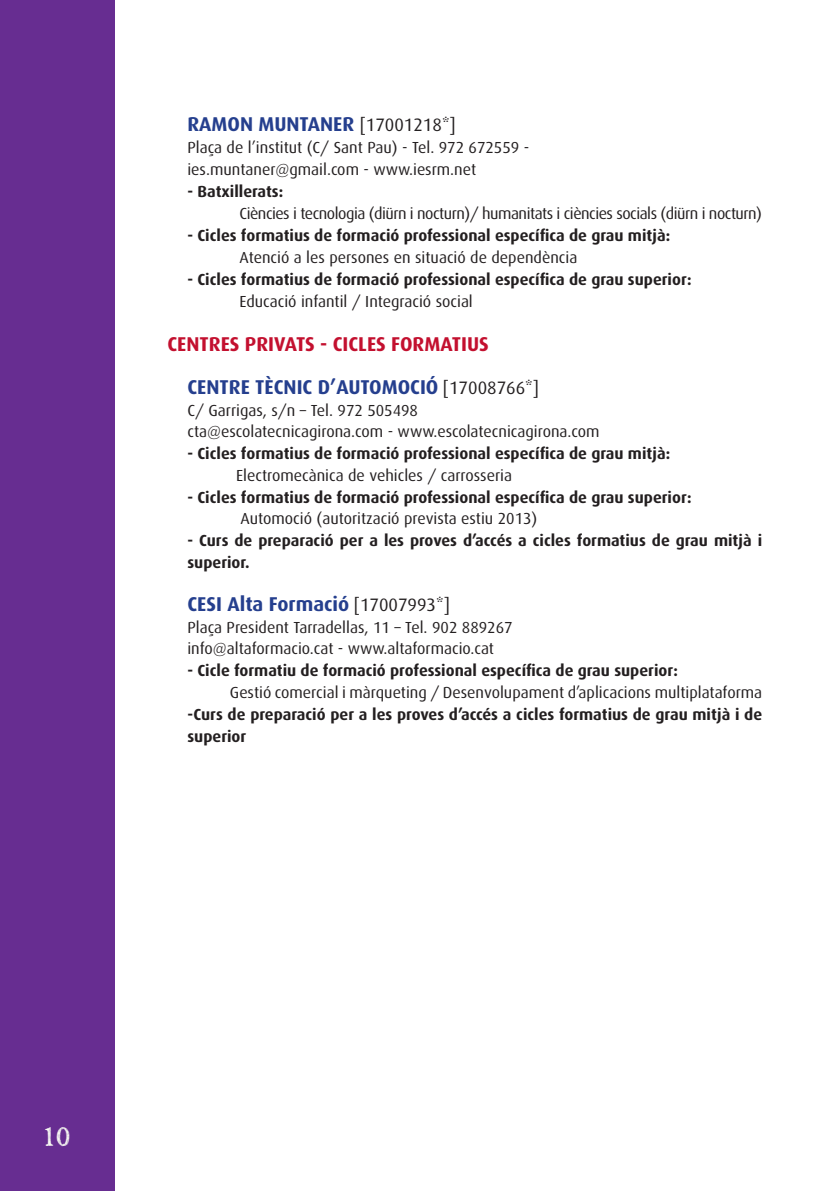
<style>
.page{position:relative;width:840px;height:1191px;background:#fff}
.page>*{position:absolute;margin:0;border:0;box-sizing:border-box;transform-origin:0 0}
.t1{font:28px "Hand TIMES";color:#f8faf3}
.t2{font:700 20px/43.4px "Dax";color:#c3102f}
.t3{font:700 20px "Dax";color:#253f8e}
.t4{font:700 16px/22px "Dax";color:#231f20}
.t5{font:16px/21.4px "Dax";color:#231f20}
.t6{font:16px "Dax";letter-spacing:-.03em;color:#231f20}
.s1{font-weight:400;font-size:18px;color:#231f20}
.s2{color:#253f8e}
</style>
<div class="page">
<div style="left:0;top:0;width:114px;height:1191px;background:#672d91"></div>
<p class="t3" style="left:187px;top:113px;width:270px">RAMON MUNTANER <span class="s1">[17001218*]</span></p>
<p class="t5" style="left:187px;top:137px;width:343px;line-height:22px">Plaça de l’institut (C/ Sant Pau) - Tel. 972 672559 - ies.muntaner@gmail.com - www.iesrm.net</p>
<p class="t4" style="left:187px;top:181px;width:97px">- Batxillerats:</p>
<p class="t6" style="left:239px;top:205px;width:523px">Ciències i tecnologia (diürn i nocturn)/ humanitats i ciències socials (diürn i nocturn)</p>
<p class="t4" style="left:187px;top:225px;width:484px">- Cicles formatius de formació professional específica de grau mitjà:</p>
<p class="t5" style="left:239px;top:247px;width:339px">Atenció a les persones en situació de dependència</p>
<p class="t4" style="left:187px;top:269px;width:505px">- Cicles formatius de formació professional específica de grau superior:</p>
<p class="t5" style="left:239px;top:291px;width:235px">Educació infantil / Integració social</p>
<p class="t2" style="left:187px;top:322px;width:353px;text-indent:-20px">CENTRES PRIVATS - CICLES FORMATIUS<br><span class="s2">CENTRE TÈCNIC D’AUTOMOCIÓ</span> <span class="s1">[17008766*]</span></p>
<p class="t5" style="left:187px;top:399px;width:413px">C/ Garrigas, s/n – Tel. 972 505498 cta@escolatecnicagirona.com - www.escolatecnicagirona.com</p>
<p class="t4" style="left:187px;top:442px;width:484px">- Cicles formatius de formació professional específica de grau mitjà:</p>
<p class="t5" style="left:236px;top:464px;width:277px">Electromecànica de vehicles / carrosseria</p>
<p class="t4" style="left:187px;top:486px;width:505px">- Cicles formatius de formació professional específica de grau superior:</p>
<p class="t5" style="left:240px;top:508px;width:298px">Automoció (autorització prevista estiu 2013)</p>
<p class="t4" style="left:187px;top:529px;width:576px">- Curs de preparació per a les proves d’accés a cicles formatius de grau mitjà i superior.</p>
<p class="t3" style="left:187px;top:593px;width:264px">CESI Alta Formació <span class="s1">[17007993*]</span></p>
<p class="t5" style="left:187px;top:616px;width:326px">Plaça President Tarradellas, 11 – Tel. 902 889267 info@altaformacio.cat - www.altaformacio.cat</p>
<p class="t4" style="left:187px;top:659px;width:491px">- Cicle formatiu de formació professional específica de grau superior:</p>
<p class="t5" style="left:230px;top:681px;width:533px">Gestió comercial i màrqueting / Desenvolupament d’aplicacions multiplataforma</p>
<p class="t4" style="left:187px;top:703px;width:576px">-Curs de preparació per a les proves d’accés a cicles formatius de grau mitjà i de superior</p>
<h1 class="t1" style="left:42px;top:1121px;width:29px">10</h1>
</div>
